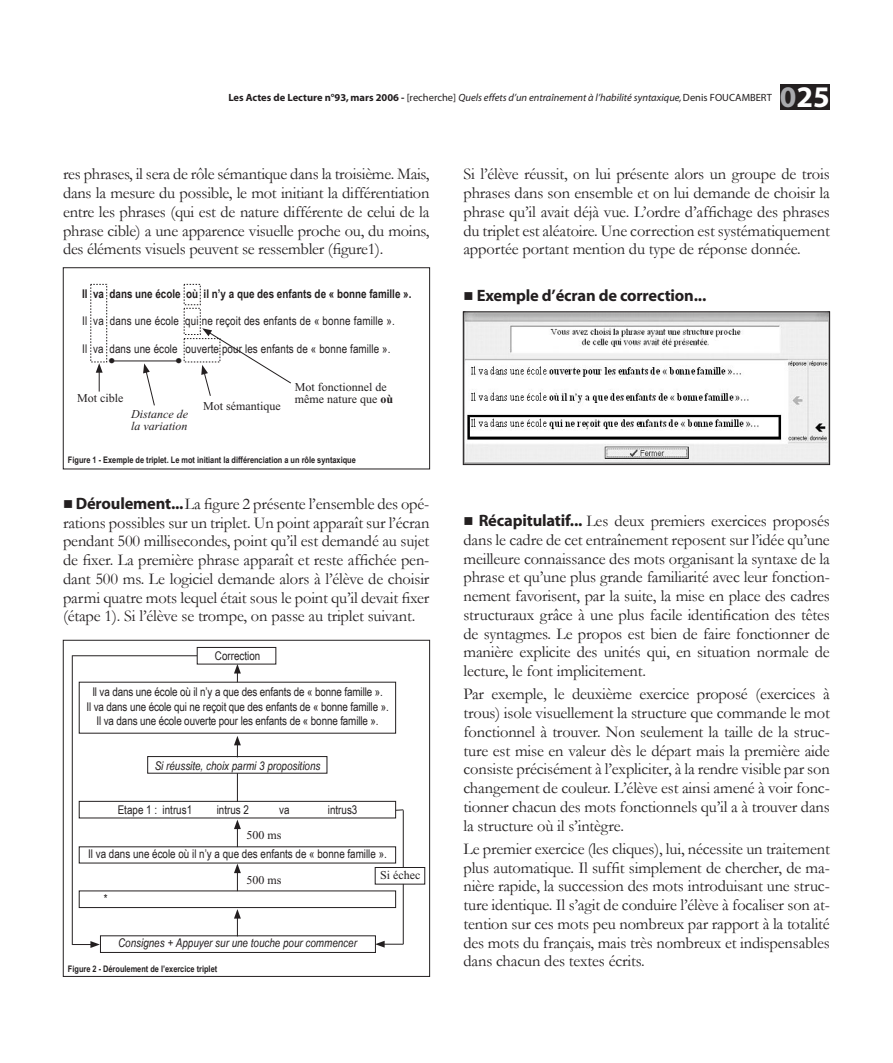
<style>
.page{position:relative;width:893px;height:1063px;background:#fff}
.page>*{position:absolute;margin:0;border:0;box-sizing:border-box;transform-origin:0 0}
.t1{font:700 30px "Myriad";color:#fff}
.t2{font:16.5px/18.8px "Garamond";letter-spacing:-.01em;color:#231f20;text-align:justify}
.t3{font:700 16.5px "Myriad";letter-spacing:-.01em;color:#231f20}
.t4{font:12px/14.4px "Arial Narrow";color:#231f20;text-align:center}
.t5{font:italic 12px "Arial Narrow";color:#231f20}
.t6{font:12px/12px "Times New Roman";color:#231f20}
.t7{font:700 12px "Arial Narrow";color:#231f20}
.t8{font:italic 12px/12px "Times New Roman";color:#231f20}
.t9{font:italic 10.5px "Myriad";color:#231f20}
.t10{font:700 9px "Arial Narrow";color:#231f20}
.t11{font:9px "Wingdings";color:#231f20}
.s1{font-weight:700;font-style:normal}
.s2{font-style:normal}
.s3{color:#a8a9ad}
.s4{font-weight:700}
.s5{font-family:"Myriad";font-weight:700}
</style>
<div class="page">
<div style="left:780px;top:84px;width:50px;height:26px;background:#231f20"></div>
<div style="left:63px;top:268px;width:367px;height:201px;border:1px solid #231f20"></div>
<hr style="left:112px;top:361px;width:67px;height:1px;background:#231f20">
<svg style="left:96px;top:363px;width:7px;height:29px"></svg>
<svg style="left:143px;top:363px;width:12px;height:43px"></svg>
<svg style="left:201px;top:328px;width:90px;height:68px"></svg>
<div style="left:63px;top:640px;width:367px;height:337px;border:1px solid #231f20"></div>
<div style="left:197px;top:647px;width:79px;height:17px;border:1px solid #231f20"></div>
<div style="left:147px;top:756px;width:180px;height:17px;border:1px solid #231f20"></div>
<div style="left:79px;top:801px;width:317px;height:17px;border:1px solid #231f20"></div>
<div style="left:79px;top:891px;width:317px;height:17px;border:1px solid #231f20"></div>
<div style="left:100px;top:936px;width:276px;height:17px;border:1px solid #231f20"></div>
<div style="left:375px;top:867px;width:50px;height:17px;border:1px solid #231f20"></div>
<svg style="left:234px;top:864px;width:7px;height:27px"></svg>
<svg style="left:234px;top:820px;width:7px;height:27px"></svg>
<svg style="left:234px;top:736px;width:7px;height:21px"></svg>
<svg style="left:237px;top:773px;width:1px;height:29px"></svg>
<svg style="left:234px;top:664px;width:7px;height:18px"></svg>
<svg style="left:234px;top:909px;width:7px;height:27px"></svg>
<hr style="left:72px;top:655px;width:125px;height:1px;background:#231f20">
<hr style="left:72px;top:655px;width:1px;height:290px;background:#231f20">
<svg style="left:72px;top:941px;width:28px;height:7px"></svg>
<svg style="left:396px;top:809px;width:7px;height:2px"></svg>
<hr style="left:403px;top:810px;width:1px;height:57px;background:#231f20">
<hr style="left:403px;top:884px;width:1px;height:60px;background:#231f20">
<svg style="left:375px;top:941px;width:28px;height:7px"></svg>
<img style="left:465px;top:314px;width:363px;height:149px">
<div style="left:463px;top:312px;width:367px;height:153px;border:1px solid #231f20"></div>
<p class="t9" style="left:228px;top:91px;width:545px"><span class="s1">Les Actes de Lecture n°93, mars 2006 -</span> <span class="s2">[recherche]</span> Quels effets d’un entraînement à l’habilité syntaxique, <span class="s2">Denis FOUCAMBERT</span></p>
<h1 class="t1" style="left:780px;top:79px;width:51px"><span class="s3">0</span>25</h1>
<p class="t2" style="left:63px;top:164px;width:368px">res phrases, il sera de rôle sémantique dans la troisième. Mais, dans la mesure du possible, le mot initiant la différentiation entre les phrases (qui est de nature différente de celui de la phrase cible) a une apparence visuelle proche ou, du moins, des éléments visuels peuvent se ressembler (figure1).</p>
<p class="t7" style="left:82px;top:286px;width:331px">Il va dans une école où il n’y a que des enfants de « bonne famille ».</p>
<p class="t4" style="left:82px;top:314px;width:314px">Il va dans une école qui ne reçoit des enfants de « bonne famille ».</p>
<p class="t4" style="left:82px;top:341px;width:310px">Il va dans une école ouverte pour les enfants de « bonne famille ».</p>
<p class="t11" style="left:109px;top:356px;width:8px">●</p>
<p class="t11" style="left:175px;top:356px;width:8px">●</p>
<p class="t6" style="left:77px;top:392px;width:48px">Mot cible</p>
<p class="t8" style="left:131px;top:407px;width:58px">Distance de la variation</p>
<p class="t6" style="left:295px;top:381px;width:100px">Mot fonctionnel de même nature que <span class="s4">où</span></p>
<p class="t6" style="left:203px;top:400px;width:79px">Mot sémantique</p>
<p class="t10" style="left:68px;top:455px;width:289px">Figure 1 - Exemple de triplet. Le mot initiant la différenciation a un rôle syntaxique</p>
<p class="t2" style="left:63px;top:494px;width:368px">■ <span class="s5">Déroulement...</span> La figure 2 présente l’ensemble des opé&shy;rations possibles sur un triplet. Un point apparaît sur l’écran pendant 500 millisecondes, point qu’il est demandé au sujet de fixer. La première phrase apparaît et reste affichée pen&shy;dant 500 ms. Le logiciel demande alors à l’élève de choisir parmi quatre mots lequel était sous le point qu’il devait fixer (étape 1). Si l’élève se trompe, on passe au triplet suivant.</p>
<p class="t4" style="left:215px;top:648px;width:47px">Correction</p>
<p class="t4" style="left:86px;top:685px;width:304px">Il va dans une école où il n’y a que des enfants de « bonne famille ».<br>Il va dans une école qui ne reçoit que des enfants de « bonne famille ».<br>Il va dans une école ouverte pour les enfants de « bonne famille ».</p>
<p class="t5" style="left:155px;top:759px;width:167px">Si réussite, choix parmi 3 propositions</p>
<p class="t4" style="left:118px;top:802px;width:76px">Etape 1 : intrus1</p>
<p class="t4" style="left:217px;top:802px;width:34px">intrus 2</p>
<p class="t4" style="left:279px;top:802px;width:12px">va</p>
<p class="t4" style="left:328px;top:802px;width:31px">intrus3</p>
<p class="t4" style="left:88px;top:847px;width:300px">Il va dans une école où il n’y a que des enfants de « bonne famille ».</p>
<p class="t4" style="left:104px;top:891px;width:5px">*</p>
<p class="t6" style="left:247px;top:829px;width:37px">500 ms</p>
<p class="t6" style="left:380px;top:869px;width:42px">Si échec</p>
<p class="t6" style="left:247px;top:874px;width:37px">500 ms</p>
<p class="t5" style="left:118px;top:936px;width:240px">Consignes + Appuyer sur une touche pour commencer</p>
<p class="t10" style="left:68px;top:963px;width:151px">Figure 2 - Déroulement de l’exercice triplet</p>
<p class="t2" style="left:463px;top:164px;width:368px">Si l’élève réussit, on lui présente alors un groupe de trois phrases dans son ensemble et on lui demande de choisir la phrase qu’il avait déjà vue. L’ordre d’affichage des phrases du triplet est aléatoire. Une correction est systématiquement apportée portant mention du type de réponse donnée.</p>
<p class="t3" style="left:463px;top:286px;width:244px">■ Exemple d’écran de correction...</p>
<p class="t2" style="left:463px;top:511px;width:368px">■ <span class="s5">Récapitulatif...</span> Les deux premiers exercices proposés dans le cadre de cet entraînement reposent sur l’idée qu’une meilleure connaissance des mots organisant la syntaxe de la phrase et qu’une plus grande familiarité avec leur fonction&shy;nement favorisent, par la suite, la mise en place des cadres structuraux grâce à une plus facile identification des têtes de syntagmes. Le propos est bien de faire fonctionner de manière explicite des unités qui, en situation normale de lecture, le font implicitement.</p>
<p class="t2" style="left:463px;top:684px;width:368px">Par exemple, le deuxième exercice proposé (exercices à trous) isole visuellement la structure que commande le mot fonctionnel à trouver. Non seulement la taille de la struc&shy;ture est mise en valeur dès le départ mais la première aide consiste précisément à l’expliciter, à la rendre visible par son changement de couleur. L’élève est ainsi amené à voir fonc&shy;tionner chacun des mots fonctionnels qu’il a à trouver dans la structure où il s’intègre.</p>
<p class="t2" style="left:463px;top:839px;width:368px">Le premier exercice (les cliques), lui, nécessite un traitement plus automatique. Il suffit simplement de chercher, de ma&shy;nière rapide, la succession des mots introduisant une struc&shy;ture identique. Il s’agit de conduire l’élève à focaliser son at&shy;tention sur ces mots peu nombreux par rapport à la totalité des mots du français, mais très nombreux et indispensables dans chacun des textes écrits.</p>
</div>
